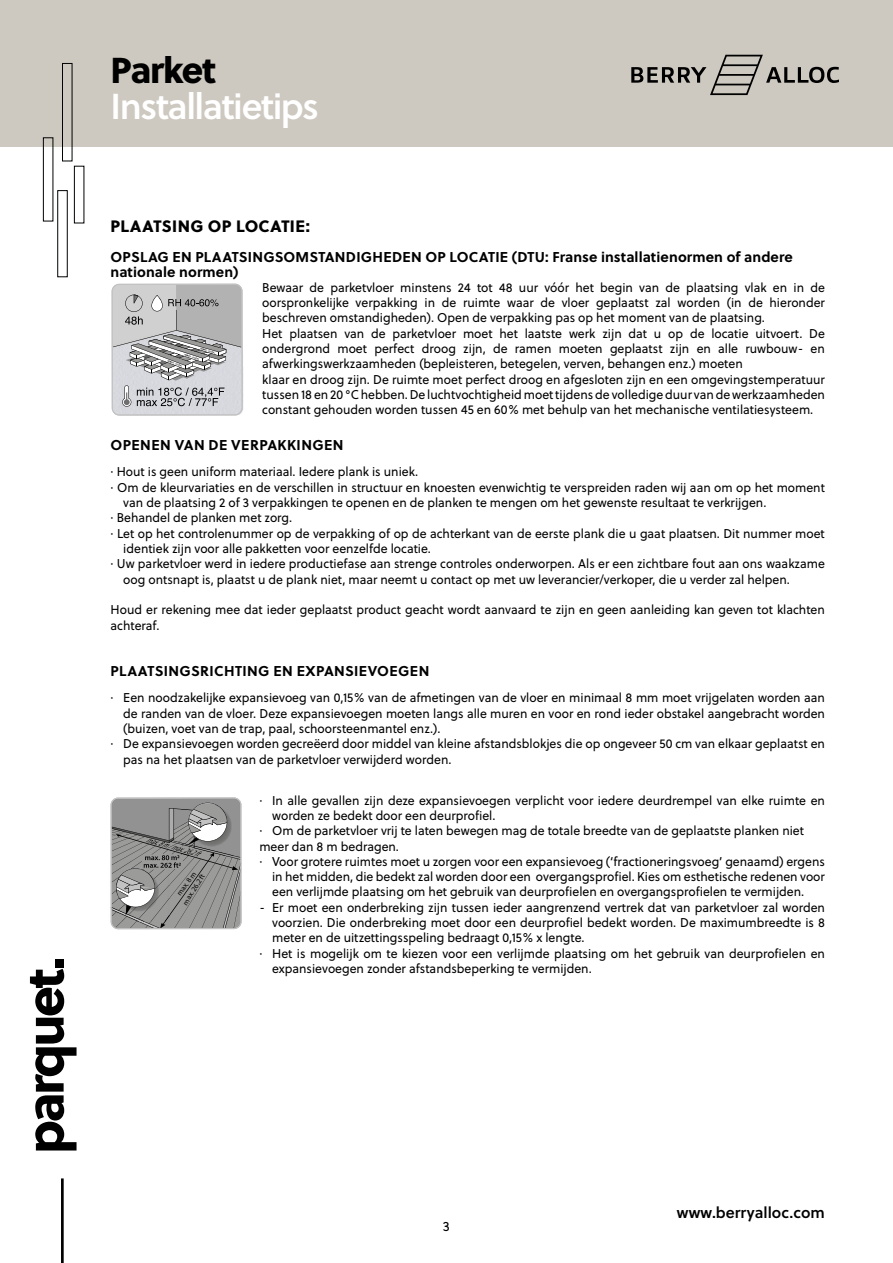
<style>
.page{position:relative;width:893px;height:1263px;background:#fff}
.page>*{position:absolute;margin:0;border:0;box-sizing:border-box;transform-origin:0 0}
.t1{font:36px "Soleil Sb";letter-spacing:-.04em;color:#fff}
.t2{font:36px "Soleil Xb";letter-spacing:-.035em;color:#000}
.t3{font:16.5px "Soleil Xb";letter-spacing:.02em;color:#000}
.t4{font:15.6px "Soleil Sb";color:#000}
.t5{font:700 14.25px/15.3px "Soleil";letter-spacing:.015em;color:#000}
.t6{font:13.5px "Soleil";color:#000}
.t7{font:12.75px/15.3px "Soleil";color:#000;scale:.96 1}
.t8{font:7.35px "Myriad Pro";color:#000}
</style>
<div class="page">
<div style="left:0;top:0;width:893px;height:147px;background:#cec9c0"></div>
<svg style="left:631px;top:55px;width:208px;height:40px"></svg>
<svg style="left:30px;top:969px;width:47px;height:181px"></svg>
<div style="left:55px;top:959px;width:9px;height:9px;background:#000"></div>
<hr style="left:61px;top:1178px;width:3px;height:85px;background:#000">
<svg style="left:43px;top:63px;width:41px;height:214px"></svg>
<img style="left:111px;top:289px;width:133px;height:127px">
<svg style="left:112px;top:284px;width:131px;height:131px;background:#bbbbbd"></svg>
<img style="left:110px;top:861px;width:1px;height:60px">
<svg style="left:111px;top:797px;width:131px;height:132px;background:#949494"></svg>
<h1 class="t2" style="left:111px;top:41px;width:107px">Parket</h1>
<h1 class="t1" style="left:111px;top:79px;width:210px">Installatietips</h1>
<p class="t3" style="left:111px;top:213px;width:201px">PLAATSING OP LOCATIE:</p>
<p class="t5" style="left:111px;top:248px;width:684px">OPSLAG EN PLAATSINGSOMSTANDIGHEDEN OP LOCATIE (DTU: Franse installatienormen of andere nationale normen)</p>
<p class="t7" style="left:262px;top:279px;width:588px">Bewaar de parketvloer minstens 24 tot 48 uur vóór het begin van de plaatsing vlak en in de oorspronkelijke verpakking in de ruimte waar de vloer geplaatst zal worden (in de hieronder beschreven omstandigheden). Open de verpakking pas op het moment van de plaatsing.<br>Het plaatsen van de parketvloer moet het laatste werk zijn dat u op de locatie uitvoert. De ondergrond moet perfect droog zijn, de ramen moeten geplaatst zijn en alle ruwbouw- en afwerkingswerkzaamheden (bepleisteren, betegelen, verven, behangen enz.) moeten<br>klaar en droog zijn. De ruimte moet perfect droog en afgesloten zijn en een omgevingstemperatuur tussen 18 en 20 °C hebben. De luchtvochtigheid moet tijdens de volledige duur van de werkzaamheden constant gehouden worden tussen 45 en 60% met behulp van het mechanische ventilatiesysteem.</p>
<p class="t5" style="left:111px;top:436px;width:235px">OPENEN VAN DE VERPAKKINGEN</p>
<p class="t7" style="left:111px;top:464px;width:322px">· Hout is geen uniform materiaal. Iedere plank is uniek.</p>
<p class="t7" style="left:111px;top:479px;width:746px">· Om de kleurvariaties en de verschillen in structuur en knoesten evenwichtig te verspreiden raden wij aan om op het moment</p>
<p class="t7" style="left:123px;top:495px;width:671px">van de plaatsing 2 of 3 verpakkingen te openen en de planken te mengen om het gewenste resultaat te verkrijgen.</p>
<p class="t7" style="left:111px;top:510px;width:191px">· Behandel de planken met zorg.</p>
<p class="t7" style="left:111px;top:525px;width:746px">· Let op het controlenummer op de verpakking of op de achterkant van de eerste plank die u gaat plaatsen. Dit nummer moet</p>
<p class="t7" style="left:123px;top:540px;width:322px">identiek zijn voor alle pakketten voor eenzelfde locatie.</p>
<p class="t7" style="left:111px;top:556px;width:746px">· Uw parketvloer werd in iedere productiefase aan strenge controles onderworpen. Als er een zichtbare fout aan ons waakzame</p>
<p class="t7" style="left:123px;top:571px;width:696px">oog ontsnapt is, plaatst u de plank niet, maar neemt u contact op met uw leverancier/verkoper, die u verder zal helpen.</p>
<p class="t7" style="left:111px;top:602px;width:746px">Houd er rekening mee dat ieder geplaatst product geacht wordt aanvaard te zijn en geen aanleiding kan geven tot klachten achteraf.</p>
<p class="t5" style="left:111px;top:662px;width:320px">PLAATSINGSRICHTING EN EXPANSIEVOEGEN</p>
<p class="t7" style="left:111px;top:690px;width:746px">· Een noodzakelijke expansievoeg van 0,15% van de afmetingen van de vloer en minimaal 8 mm moet vrijgelaten worden aan</p>
<p class="t7" style="left:123px;top:705px;width:732px">de randen van de vloer. Deze expansievoegen moeten langs alle muren en voor en rond ieder obstakel aangebracht worden</p>
<p class="t7" style="left:123px;top:720px;width:332px">(buizen, voet van de trap, paal, schoorsteenmantel enz.).</p>
<p class="t7" style="left:111px;top:736px;width:746px">· De expansievoegen worden gecreëerd door middel van kleine afstandsblokjes die op ongeveer 50 cm van elkaar geplaatst en</p>
<p class="t7" style="left:123px;top:751px;width:343px">pas na het plaatsen van de parketvloer verwijderd worden.</p>
<p class="t7" style="left:259px;top:792px;width:591px">· In alle gevallen zijn deze expansievoegen verplicht voor iedere deurdrempel van elke ruimte en</p>
<p class="t7" style="left:272px;top:807px;width:234px">worden ze bedekt door een deurprofiel.</p>
<p class="t7" style="left:259px;top:823px;width:569px">· Om de parketvloer vrij te laten bewegen mag de totale breedte van de geplaatste planken niet</p>
<p class="t7" style="left:259px;top:838px;width:147px">meer dan 8 m bedragen.</p>
<p class="t7" style="left:259px;top:853px;width:591px">· Voor grotere ruimtes moet u zorgen voor een expansievoeg (‘fractioneringsvoeg’ genaamd) ergens</p>
<p class="t7" style="left:272px;top:869px;width:577px">in het midden, die bedekt zal worden door een overgangsprofiel. Kies om esthetische redenen voor</p>
<p class="t7" style="left:272px;top:884px;width:556px">een verlijmde plaatsing om het gebruik van deurprofielen en overgangsprofielen te vermijden.</p>
<p class="t7" style="left:259px;top:899px;width:591px">- Er moet een onderbreking zijn tussen ieder aangrenzend vertrek dat van parketvloer zal worden</p>
<p class="t7" style="left:272px;top:915px;width:577px">voorzien. Die onderbreking moet door een deurprofiel bedekt worden. De maximumbreedte is 8</p>
<p class="t7" style="left:272px;top:930px;width:327px">meter en de uitzettingsspeling bedraagt 0,15% x lengte.</p>
<p class="t7" style="left:259px;top:945px;width:591px">· Het is mogelijk om te kiezen voor een verlijmde plaatsing om het gebruik van deurprofielen en</p>
<p class="t7" style="left:272px;top:960px;width:334px">expansievoegen zonder afstandsbeperking te vermijden.</p>
<p class="t8" style="left:175px;top:892px;width:29px;rotate:-54deg">max. 8 m</p>
<p class="t8" style="left:181px;top:902px;width:37px;rotate:-58deg">max. 26,2 ft</p>
<p class="t6" style="left:443px;top:1216px;width:9px">3</p>
<p class="t4" style="left:677px;top:1201px;width:150px">www.berryalloc.com</p>
</div>
